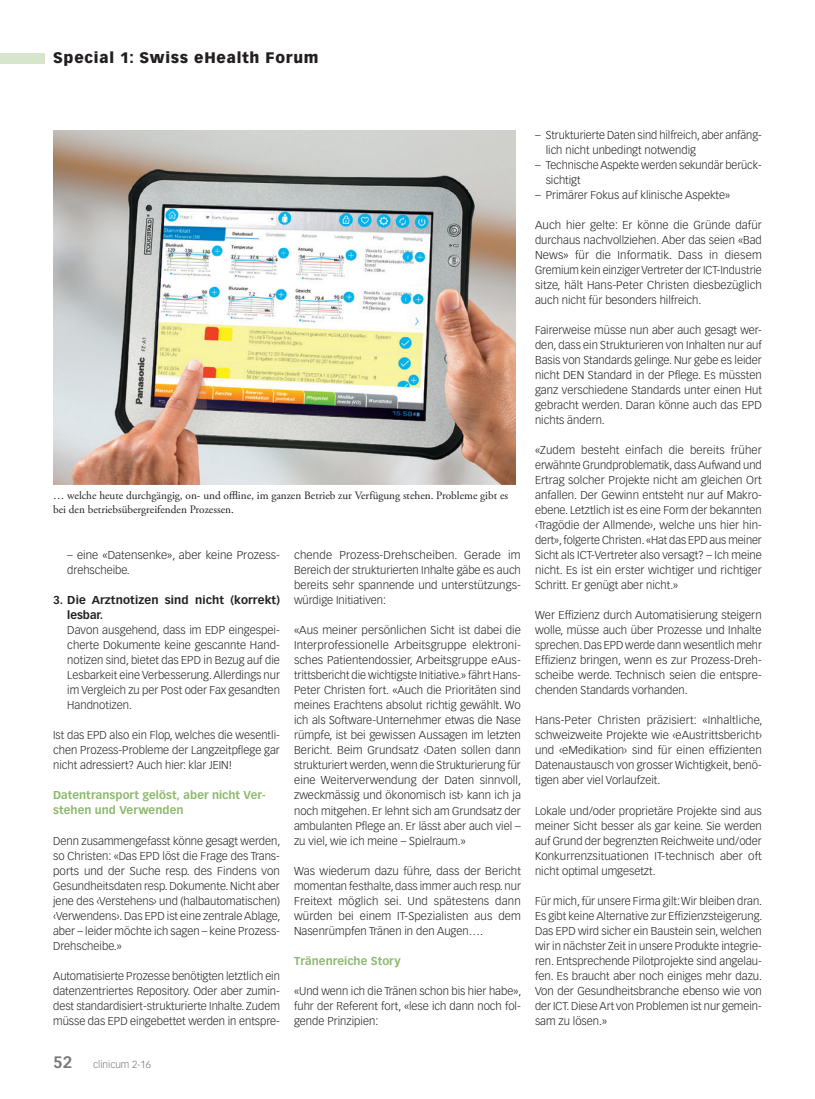
<style>
.page{position:relative;width:815px;height:1099px;background:#fff}
.page>*{position:absolute;margin:0;border:0;box-sizing:border-box;transform-origin:0 0}
.t1{font:900 15px "Vectora LT Std";letter-spacing:.05em;color:#231f20}
.t2{font:300 11.25px/15px "Vectora LT Std";color:#231f20;text-align:justify}
.t3{font:11.25px/13.5px "Adobe Garamond Pro";color:#231f20}
.t4{font:700 11.25px/15px "Vectora LT Std";letter-spacing:.005em;color:#8db96e}
.t5{font:700 11.25px/15px "Vectora LT Std";letter-spacing:.01em;color:#231f20}
.t6{font:300 10px "Vectora LT Std";color:#76787b}
.s1{font-weight:700;font-size:16.25px}
</style>
<div class="page">
<div style="left:0;top:53px;width:45px;height:10px;background:#d8e5cd"></div>
<img style="left:53px;top:130px;width:463px;height:354px">
<h1 class="t1" style="left:53px;top:49px;width:267px">Special 1: Swiss eHealth Forum</h1>
<p class="t3" style="left:53px;top:489px;width:457px">… welche heute durchgängig, on- und offline, im ganzen Betrieb zur Verfügung stehen. Probleme gibt es bei den betriebsübergreifenden Prozessen.</p>
<p class="t2" style="left:67px;top:548px;width:214px">– eine «Datensenke», aber keine Prozess&shy;drehscheibe.</p>
<p class="t5" style="left:67px;top:593px;width:214px;text-indent:-14px">3. Die Arztnotizen sind nicht (korrekt) lesbar.</p>
<p class="t2" style="left:67px;top:623px;width:214px">Davon ausgehend, dass im EDP eingespei&shy;cherte Dokumente keine gescannte Hand&shy;notizen sind, bietet das EPD in Bezug auf die Lesbarkeit eine Verbesserung. Allerdings nur im Vergleich zu per Post oder Fax gesandten Handnotizen.</p>
<p class="t2" style="left:53px;top:728px;width:228px">Ist das EPD also ein Flop, welches die wesentli&shy;chen Prozess-Probleme der Langzeitpflege gar nicht adressiert? Auch hier: klar JEIN!</p>
<p class="t4" style="left:53px;top:788px;width:214px">Datentransport gelöst, aber nicht Ver&shy;stehen und Verwenden</p>
<p class="t2" style="left:53px;top:833px;width:229px">Denn zusammengefasst könne gesagt werden, so Christen: «Das EPD löst die Frage des Trans&shy;ports und der Suche resp. des Findens von Gesundheitsdaten resp. Dokumente. Nicht aber jene des ‹Verstehens› und (halbautomatischen) ‹Verwendens›. Das EPD ist eine zentrale Ablage, aber – leider möchte ich sagen – keine Prozess-Drehscheibe.»</p>
<p class="t2" style="left:53px;top:968px;width:228px">Automatisierte Prozesse benötigten letztlich ein datenzentriertes Repository. Oder aber zumin&shy;dest standardisiert-strukturierte Inhalte. Zudem müsse das EPD eingebettet werden in entspre-</p>
<p class="t6" style="left:53px;top:1058px;width:99px"><span class="s1">52</span> clinicum 2-16</p>
<p class="t2" style="left:294px;top:548px;width:228px">chende Prozess-Drehscheiben. Gerade im Bereich der strukturierten Inhalte gäbe es auch bereits sehr spannende und unterstützungs&shy;würdige Initiativen:</p>
<p class="t2" style="left:294px;top:623px;width:229px">«Aus meiner persönlichen Sicht ist dabei die Interprofessionelle Arbeitsgruppe elektroni&shy;sches Patientendossier, Arbeitsgruppe eAus&shy;trittsbericht die wichtigste Initiative.» fährt Hans-Peter Christen fort. «Auch die Prioritäten sind meines Erachtens absolut richtig gewählt. Wo ich als Software-Unternehmer etwas die Nase rümpfe, ist bei gewissen Aussagen im letzten Bericht. Beim Grundsatz ‹Daten sollen dann strukturiert werden, wenn die Strukturierung für eine Weiterverwendung der Daten sinnvoll, zweckmässig und ökonomisch ist› kann ich ja noch mitgehen. Er lehnt sich am Grundsatz der ambulanten Pflege an. Er lässt aber auch viel – zu viel, wie ich meine – Spielraum.»</p>
<p class="t2" style="left:294px;top:863px;width:228px">Was wiederum dazu führe, dass der Bericht momentan festhalte, dass immer auch resp. nur Freitext möglich sei. Und spätestens dann würden bei einem IT-Spezialisten aus dem Nasenrümpfen Tränen in den Augen….</p>
<p class="t4" style="left:294px;top:953px;width:108px">Tränenreiche Story</p>
<p class="t2" style="left:294px;top:983px;width:229px">«Und wenn ich die Tränen schon bis hier habe», fuhr der Referent fort, «lese ich dann noch fol&shy;gende Prinzipien:</p>
<p class="t2" style="left:546px;top:128px;width:218px;text-indent:-11px">– Strukturierte Daten sind hilfreich, aber anfäng&shy;lich nicht unbedingt notwendig</p>
<p class="t2" style="left:546px;top:158px;width:218px;text-indent:-11px">– Technische Aspekte werden sekundär berück&shy;sichtigt</p>
<p class="t2" style="left:535px;top:188px;width:197px">– Primärer Fokus auf klinische Aspekte»</p>
<p class="t2" style="left:535px;top:218px;width:228px">Auch hier gelte: Er könne die Gründe dafür durchaus nachvollziehen. Aber das seien «Bad News» für die Informatik. Dass in diesem Gremium kein einziger Vertreter der ICT-Industrie sitze, hält Hans-Peter Christen diesbezüglich auch nicht für besonders hilfreich.</p>
<p class="t2" style="left:535px;top:323px;width:228px">Fairerweise müsse nun aber auch gesagt wer&shy;den, dass ein Strukturieren von Inhalten nur auf Basis von Standards gelinge. Nur gebe es leider nicht DEN Standard in der Pflege. Es müssten ganz verschiedene Standards unter einen Hut gebracht werden. Daran könne auch das EPD nichts ändern.</p>
<p class="t2" style="left:535px;top:443px;width:228px">«Zudem besteht einfach die bereits früher erwähnte Grundproblematik, dass Aufwand und Ertrag solcher Projekte nicht am gleichen Ort anfallen. Der Gewinn entsteht nur auf Makro&shy;ebene. Letztlich ist es eine Form der bekannten ‹Tragödie der Allmende›, welche uns hier hin&shy;dert», folgerte Christen. «Hat das EPD aus meiner Sicht als ICT-Vertreter also versagt? – Ich meine nicht. Es ist ein erster wichtiger und richtiger Schritt. Er genügt aber nicht.»</p>
<p class="t2" style="left:535px;top:608px;width:228px">Wer Effizienz durch Automatisierung steigern wolle, müsse auch über Prozesse und Inhalte sprechen. Das EPD werde dann wesentlich mehr Effizienz bringen, wenn es zur Prozess-Dreh&shy;scheibe werde. Technisch seien die entspre&shy;chenden Standards vorhanden.</p>
<p class="t2" style="left:535px;top:713px;width:229px">Hans-Peter Christen präzisiert: «Inhaltliche, schweizweite Projekte wie ‹eAustrittsbericht› und ‹eMedikation› sind für einen effizienten Datenaustausch von grosser Wichtigkeit, benö&shy;tigen aber viel Vorlaufzeit.</p>
<p class="t2" style="left:535px;top:803px;width:228px">Lokale und/oder proprietäre Projekte sind aus meiner Sicht besser als gar keine. Sie werden auf Grund der begrenzten Reichweite und/oder Konkurrenzsituationen IT-technisch aber oft nicht optimal umgesetzt.</p>
<p class="t2" style="left:535px;top:893px;width:229px">Für mich, für unsere Firma gilt: Wir bleiben dran.<br>Es gibt keine Alternative zur Effizienzsteigerung.<br>Das EPD wird sicher ein Baustein sein, welchen wir in nächster Zeit in unsere Produkte integrie&shy;ren. Entsprechende Pilotprojekte sind angelau&shy;fen. Es braucht aber noch einiges mehr dazu.<br>Von der Gesundheitsbranche ebenso wie von der ICT. Diese Art von Problemen ist nur gemein&shy;sam zu lösen.»</p>
</div>
